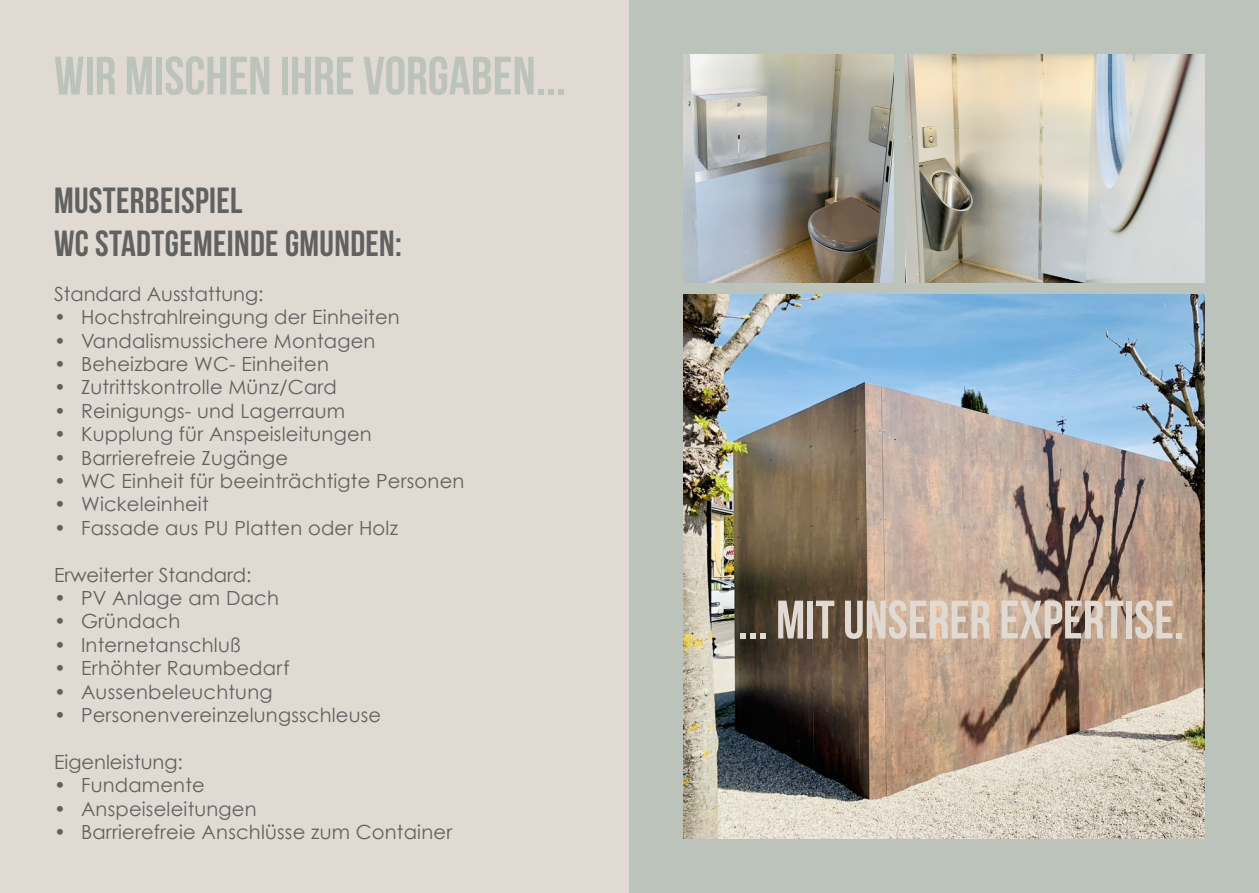
<style>
.page{position:relative;width:1259px;height:893px;background:#fff}
.page>*{position:absolute;margin:0;border:0;box-sizing:border-box;transform-origin:0 0}
.t1{font:54px "Bebas Neue";color:#bbc3ba}
.t2{font:54px "Bebas Neue";color:#e0dad2}
.t3{font:36.3px/43.7px "Bebas Neue";letter-spacing:.01em;color:#616161}
.t4{font:19.5px "Century Gothic";letter-spacing:.01em;color:#616161}
</style>
<div class="page">
<div style="left:0;top:0;width:629px;height:893px;background:#e0dad2"></div>
<div style="left:629px;top:0;width:630px;height:893px;background:#bbc3ba"></div>
<img style="left:683px;top:294px;width:521px;height:545px">
<img style="left:683px;top:54px;width:210px;height:228px">
<img style="left:905px;top:54px;width:299px;height:228px">
<h1 class="t1" style="left:54px;top:46px;width:513px">WIR MISCHEN IHRE VORGABEN...</h1>
<h2 class="t3" style="left:54px;top:178px;width:349px">MUSTERBEISPIEL<br>WC STADTGEMEINDE GMUNDEN:</h2>
<p class="t4" style="left:54px;top:282px;width:211px">Standard Ausstattung:</p>
<p class="t4" style="left:54px;top:305px;width:347px">• Hochstrahlreingung der Einheiten</p>
<p class="t4" style="left:54px;top:329px;width:323px">• Vandalismussichere Montagen</p>
<p class="t4" style="left:54px;top:352px;width:276px">• Beheizbare WC- Einheiten</p>
<p class="t4" style="left:54px;top:375px;width:284px">• Zutrittskontrolle Münz/Card</p>
<p class="t4" style="left:54px;top:399px;width:293px">• Reinigungs- und Lagerraum</p>
<p class="t4" style="left:54px;top:422px;width:319px">• Kupplung für Anspeisleitungen</p>
<p class="t4" style="left:54px;top:446px;width:236px">• Barrierefreie Zugänge</p>
<p class="t4" style="left:54px;top:469px;width:412px">• WC Einheit für beeinträchtigte Personen</p>
<p class="t4" style="left:54px;top:492px;width:156px">• Wickeleinheit</p>
<p class="t4" style="left:54px;top:516px;width:345px">• Fassade aus PU Platten oder Holz</p>
<p class="t4" style="left:54px;top:563px;width:199px">Erweiterter Standard:</p>
<p class="t4" style="left:54px;top:586px;width:226px">• PV Anlage am Dach</p>
<p class="t4" style="left:54px;top:609px;width:128px">• Gründach</p>
<p class="t4" style="left:54px;top:633px;width:188px">• Internetanschluß</p>
<p class="t4" style="left:54px;top:656px;width:237px">• Erhöhter Raumbedarf</p>
<p class="t4" style="left:54px;top:680px;width:220px">• Aussenbeleuchtung</p>
<p class="t4" style="left:54px;top:703px;width:329px">• Personenvereinzelungsschleuse</p>
<p class="t4" style="left:54px;top:750px;width:130px">Eigenleistung:</p>
<p class="t4" style="left:54px;top:773px;width:152px">• Fundamente</p>
<p class="t4" style="left:54px;top:797px;width:204px">• Anspeiseleitungen</p>
<p class="t4" style="left:54px;top:820px;width:400px">• Barrierefreie Anschlüsse zum Container</p>
<h1 class="t2" style="left:737px;top:590px;width:448px">... MIT UNSERER EXPERTISE.</h1>
</div>
